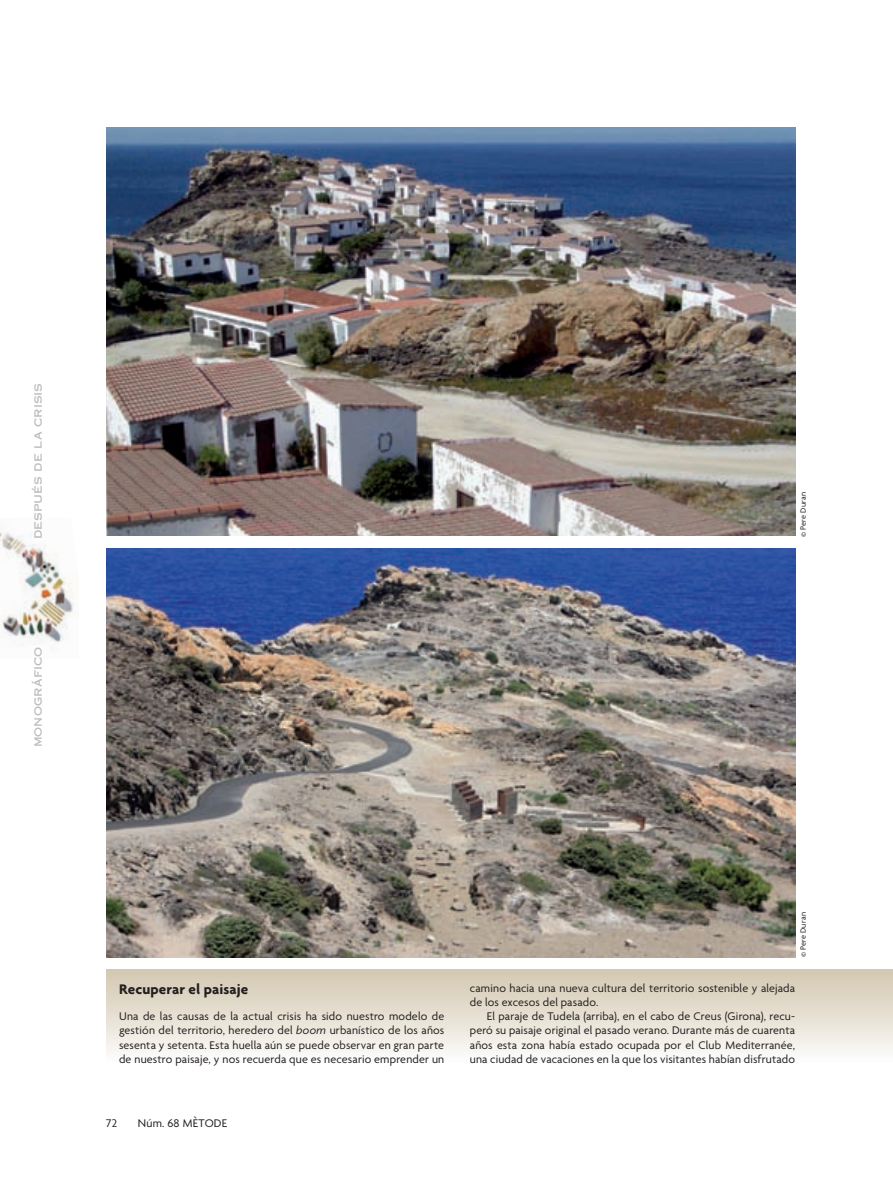
<style>
.page{position:relative;width:893px;height:1191px;background:#fff}
.page>*{position:absolute;margin:0;border:0;box-sizing:border-box;transform-origin:0 0}
.t1{font:700 15px "Agenda";letter-spacing:.005em;color:#231f20}
.t2{font:12px/14.2px "Agenda";letter-spacing:.015em;color:#231f20;text-align:justify}
.t3{font:12px "Copperplate Thirty One AB";letter-spacing:.005em;color:#bcbdc0}
.t4{font:8.25px "Agenda";letter-spacing:.025em;color:#231f20}
.s1{font-style:italic}
</style>
<div class="page">
<img style="left:0;top:527px;width:74px;height:119px">
<img style="left:106px;top:128px;width:689px;height:408px">
<img style="left:106px;top:549px;width:689px;height:408px">
<div style="left:106px;top:969px;width:787px;height:94px;background:linear-gradient(to bottom,#d2c7af,#fcfcfa)"></div>
<p class="t3" style="left:31px;top:539px;width:158px;rotate:-90deg">después de la crisis</p>
<p class="t3" style="left:31px;top:747px;width:102px;rotate:-90deg">monográfico</p>
<p class="t4" style="left:800px;top:537px;width:46px;rotate:-90deg">© Pere Duran</p>
<p class="t1" style="left:119px;top:983px;width:131px">Recuperar el paisaje</p>
<p class="t2" style="left:119px;top:1010px;width:327px">Una de las causas de la actual crisis ha sido nuestro modelo de gestión del territorio, heredero del <span class="s1">boom</span> urbanístico de los años sesenta y setenta. Esta huella aún se puede observar en gran parte de nuestro paisaje, y nos recuerda que es necesario emprender un</p>
<p class="t2" style="left:106px;top:1116px;width:13px">72</p>
<p class="t2" style="left:138px;top:1116px;width:91px">Núm. 68 MÈTODE</p>
<p class="t4" style="left:800px;top:957px;width:46px;rotate:-90deg">© Pere Duran</p>
<p class="t2" style="left:470px;top:981px;width:327px">camino hacia una nueva cultura del territorio sostenible y alejada de los excesos del pasado.</p>
<p class="t2" style="left:470px;top:1010px;width:327px;text-indent:17px">El paraje de Tudela (arriba), en el cabo de Creus (Girona), recu&shy;peró su paisaje original el pasado verano. Durante más de cuarenta años esta zona había estado ocupada por el Club Mediterranée, una ciudad de vacaciones en la que los visitantes habían disfrutado</p>
</div>
